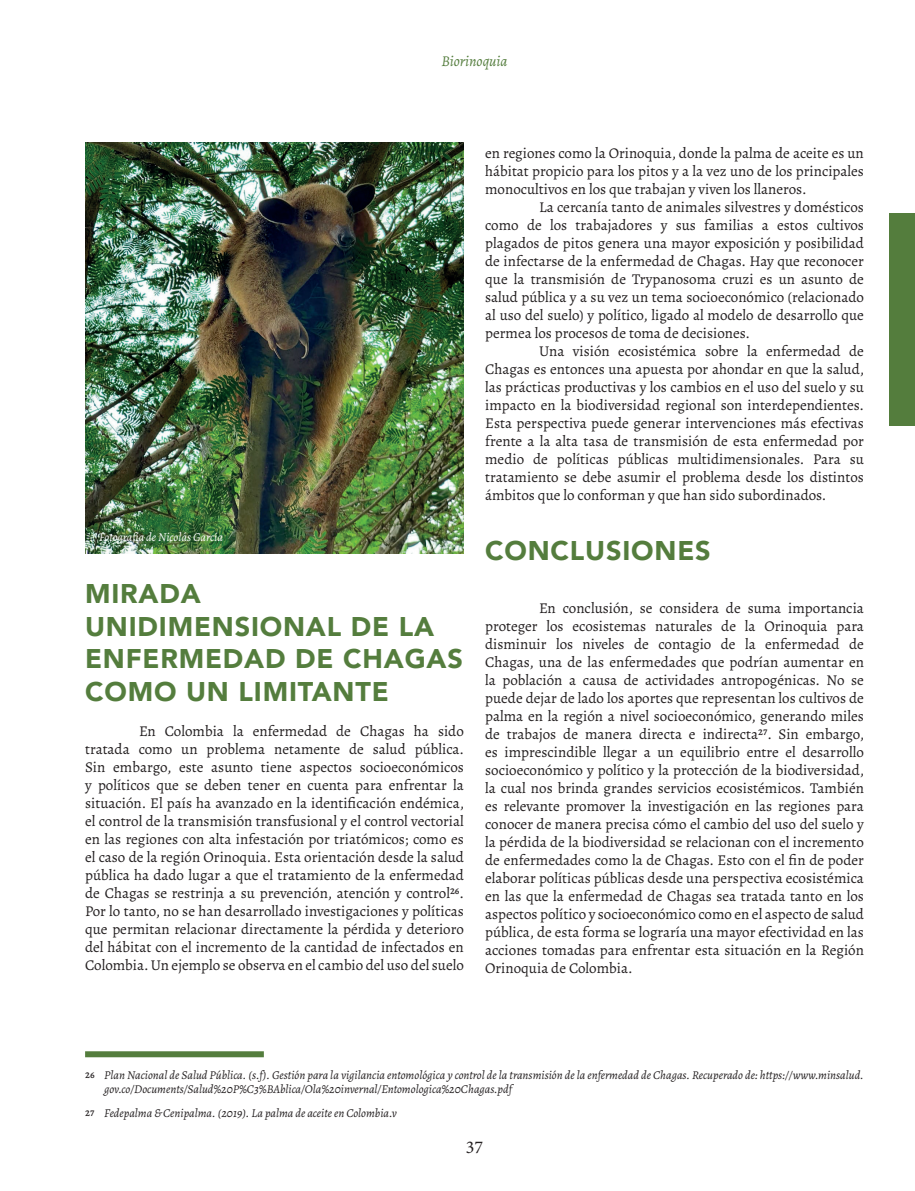
<style>
.page{position:relative;width:915px;height:1191px;background:#fff}
.page>*{position:absolute;margin:0;border:0;box-sizing:border-box;transform-origin:0 0}
.t1{font:900 27px/32.4px "Avenir";letter-spacing:.03em;color:#547d3d}
.t2{font:18px "Minion Pro";color:#231f20}
.t3{font:15px/18px "Alegreya";color:#231f20;text-align:justify}
.t4{font:italic 15px "Alegreya";color:#547d3d}
.t5{font:italic 12px/14.4px "Alegreya";color:#231f20}
.t6{font:italic 12px "Alegreya";color:#fff}
</style>
<div class="page">
<div style="left:889px;top:213px;width:25px;height:212px;background:#547d3d"></div>
<img style="left:85px;top:142px;width:378px;height:411px">
<div style="left:85px;top:1051px;width:179px;height:6px;background:#547d3d"></div>
<p class="t4" style="left:441px;top:51px;width:67px">Biorinoquia</p>
<p class="t6" style="left:99px;top:529px;width:125px">Fotografía de Nicolás García</p>
<h1 class="t1" style="left:85px;top:577px;width:379px">MIRADA<br>UNIDIMENSIONAL DE LA<br>ENFERMEDAD DE CHAGAS<br>COMO UN LIMITANTE</h1>
<p class="t3" style="left:85px;top:721px;width:380px;text-indent:54px">En Colombia la enfermedad de Chagas ha sido tratada como un problema netamente de salud pública.<br>Sin embargo, este asunto tiene aspectos socioeconómicos y políticos que se deben tener en cuenta para enfrentar la situación. El país ha avanzado en la identificación endémica, el control de la transmisión transfusional y el control vectorial en las regiones con alta infestación por triatómicos; como es el caso de la región Orinoquia. Esta orientación desde la salud pública ha dado lugar a que el tratamiento de la enfermedad de Chagas se restrinja a su prevención, atención y control26.<br>Por lo tanto, no se han desarrollado investigaciones y políticas que permitan relacionar directamente la pérdida y deterioro del hábitat con el incremento de la cantidad de infectados en Colombia. Un ejemplo se observa en el cambio del uso del suelo</p>
<p class="t3" style="left:485px;top:144px;width:380px">en regiones como la Orinoquia, donde la palma de aceite es un hábitat propicio para los pitos y a la vez uno de los principales monocultivos en los que trabajan y viven los llaneros.</p>
<p class="t3" style="left:485px;top:198px;width:380px;text-indent:54px">La cercanía tanto de animales silvestres y domésticos como de los trabajadores y sus familias a estos cultivos plagados de pitos genera una mayor exposición y posibilidad de infectarse de la enfermedad de Chagas. Hay que reconocer que la transmisión de Trypanosoma cruzi es un asunto de salud pública y a su vez un tema socioeconómico (relacionado al uso del suelo) y político, ligado al modelo de desarrollo que permea los procesos de toma de decisiones.</p>
<p class="t3" style="left:485px;top:342px;width:380px;text-indent:54px">Una visión ecosistémica sobre la enfermedad de Chagas es entonces una apuesta por ahondar en que la salud, las prácticas productivas y los cambios en el uso del suelo y su impacto en la biodiversidad regional son interdependientes.<br>Esta perspectiva puede generar intervenciones más efectivas frente a la alta tasa de transmisión de esta enfermedad por medio de políticas públicas multidimensionales. Para su tratamiento se debe asumir el problema desde los distintos ámbitos que lo conforman y que han sido subordinados.</p>
<h1 class="t1" style="left:485px;top:533px;width:227px">CONCLUSIONES</h1>
<p class="t3" style="left:485px;top:599px;width:380px;text-indent:54px">En conclusión, se considera de suma importancia proteger los ecosistemas naturales de la Orinoquia para disminuir los niveles de contagio de la enfermedad de Chagas, una de las enfermedades que podrían aumentar en la población a causa de actividades antropogénicas. No se puede dejar de lado los aportes que representan los cultivos de palma en la región a nivel socioeconómico, generando miles de trabajos de manera directa e indirecta27. Sin embargo, es imprescindible llegar a un equilibrio entre el desarrollo socioeconómico y político y la protección de la biodiversidad, la cual nos brinda grandes servicios ecosistémicos. También es relevante promover la investigación en las regiones para conocer de manera precisa cómo el cambio del uso del suelo y la pérdida de la biodiversidad se relacionan con el incremento de enfermedades como la de Chagas. Esto con el fin de poder elaborar políticas públicas desde una perspectiva ecosistémica en las que la enfermedad de Chagas sea tratada tanto en los aspectos político y socioeconómico como en el aspecto de salud pública, de esta forma se lograría una mayor efectividad en las acciones tomadas para enfrentar esta situación en la Región Orinoquia de Colombia.</p>
<p class="t3" style="left:85px;top:1067px;width:11px">26</p>
<p class="t3" style="left:85px;top:1105px;width:11px">27</p>
<p class="t5" style="left:104px;top:1067px;width:760px">Plan Nacional de Salud Pública. (s.f). Gestión para la vigilancia entomológica y control de la transmisión de la enfermedad de Chagas. Recuperado de: https://www.minsalud. gov.co/Documents/Salud%20P%C3%BAblica/Ola%20invernal/Entomologica%20Chagas.pdf</p>
<p class="t5" style="left:104px;top:1105px;width:294px">Fedepalma &amp; Cenipalma. (2019). La palma de aceite en Colombia.v</p>
<p class="t2" style="left:465px;top:1135px;width:19px">37</p>
</div>
